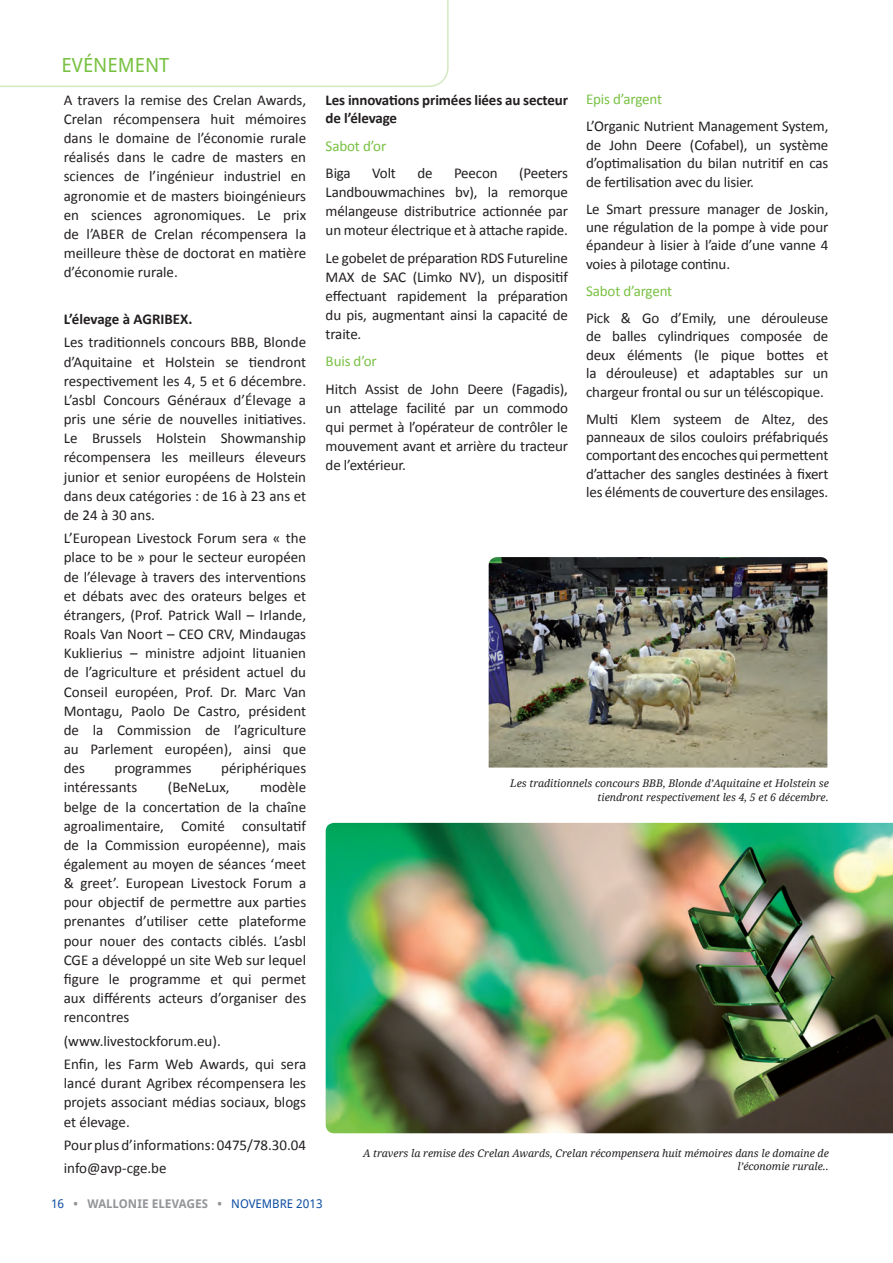
<style>
.page{position:relative;width:893px;height:1263px;background:#fff}
.page>*{position:absolute;margin:0;border:0;box-sizing:border-box;transform-origin:0 0}
.intro{font:19.5px "Droid Sans";color:#79c142}
.intro-2{font:15px/19.2px "Calibri";letter-spacing:-.01em;color:#231f20;text-align:justify}
.intro-3{font:700 15px/19px "Calibri";letter-spacing:-.01em;color:#231f20}
.intro-4{font:15px "Calibri";letter-spacing:-.01em;color:#79c142}
.t1{font:700 12px "Droid Sans";color:#939598}
.intro-5{font:italic 10.5px/13.5px "Droid Serif";color:#231f20;text-align:right}
.s1{font-weight:400;color:#0d4da1}
</style>
<div class="page">
<svg style="left:0;top:0;width:449px;height:87px"></svg>
<img style="left:489px;top:557px;width:338px;height:210px">
<img style="left:326px;top:823px;width:567px;height:310px">
<p class="intro" style="left:62px;top:52px;width:109px">EVÉNEMENT</p>
<p class="intro-2" style="left:64px;top:90px;width:244px">A travers la remise des Crelan Awards, Crelan récompensera huit mémoires dans le domaine de l’économie rurale réalisés dans le cadre de masters en sciences de l’ingénieur industriel en agronomie et de masters bioingénieurs en sciences agronomiques. Le prix de l’ABER de Crelan récompensera la meilleure thèse de doctorat en matière d’économie rurale.</p>
<p class="intro-3" style="left:64px;top:309px;width:130px">L’élevage à AGRIBEX.</p>
<p class="intro-2" style="left:64px;top:332px;width:244px">Les traditionnels concours BBB, Blonde d’Aquitaine et Holstein se tiendront respectivement les 4, 5 et 6 décembre.<br>L’asbl Concours Généraux d’Élevage a pris une série de nouvelles initiatives.<br>Le Brussels Holstein Showmanship récompensera les meilleurs éleveurs junior et senior européens de Holstein dans deux catégories : de 16 à 23 ans et de 24 à 30 ans.</p>
<p class="intro-2" style="left:64px;top:528px;width:244px">L’European Livestock Forum sera « the place to be » pour le secteur européen de l’élevage à travers des interventions et débats avec des orateurs belges et étrangers, (Prof. Patrick Wall – Irlande, Roals Van Noort – CEO CRV, Mindaugas Kuklierius – ministre adjoint lituanien de l’agriculture et président actuel du Conseil européen, Prof. Dr. Marc Van Montagu, Paolo De Castro, président de la Commission de l’agriculture au Parlement européen), ainsi que des</p>
<p class="intro-2" style="left:114px;top:758px;width:79px">programmes</p>
<p class="intro-2" style="left:221px;top:758px;width:87px">périphériques</p>
<p class="intro-2" style="left:64px;top:777px;width:75px">intéressants</p>
<p class="intro-2" style="left:168px;top:777px;width:63px">(BeNeLux,</p>
<p class="intro-2" style="left:64px;top:777px;width:244px;text-indent:196px">modèle belge de la concertation de la chaîne agroalimentaire, Comité consultatif de la Commission européenne), mais également au moyen de séances ‘meet &amp; greet’. European Livestock Forum a pour objectif de permettre aux parties prenantes d’utiliser cette plateforme pour nouer des contacts ciblés. L’asbl CGE a développé un site Web sur lequel figure le programme et qui permet aux différents acteurs d’organiser des rencontres</p>
<p class="intro-2" style="left:64px;top:1030px;width:158px">(www.livestockforum.eu).</p>
<p class="intro-2" style="left:64px;top:1054px;width:244px">Enfin, les Farm Web Awards, qui sera lancé durant Agribex récompensera les projets associant médias sociaux, blogs et élevage.</p>
<p class="intro-2" style="left:64px;top:1135px;width:244px">Pour plus d’informations: 0475/78.30.04</p>
<p class="intro-2" style="left:64px;top:1158px;width:104px">info@avp-cge.be</p>
<p class="intro-3" style="left:326px;top:89px;width:244px">Les innovations primées liées au secteur de l’élevage</p>
<p class="intro-4" style="left:326px;top:137px;width:62px">Sabot d’or</p>
<p class="intro-2" style="left:326px;top:163px;width:27px">Biga</p>
<p class="intro-2" style="left:372px;top:163px;width:25px">Volt</p>
<p class="intro-2" style="left:417px;top:163px;width:17px">de</p>
<p class="intro-2" style="left:454px;top:163px;width:45px">Peecon</p>
<p class="intro-2" style="left:326px;top:163px;width:244px;text-indent:193px">(Peeters Landbouwmachines bv), la remorque mélangeuse distributrice actionnée par un moteur électrique et à attache rapide.</p>
<p class="intro-2" style="left:326px;top:248px;width:244px">Le gobelet de préparation RDS Futureline MAX de SAC (Limko NV), un dispositif effectuant rapidement la préparation du pis, augmentant ainsi la capacité de traite.</p>
<p class="intro-4" style="left:326px;top:352px;width:53px">Buis d’or</p>
<p class="intro-2" style="left:326px;top:379px;width:244px">Hitch Assist de John Deere (Fagadis), un attelage facilité par un commodo qui permet à l’opérateur de contrôler le mouvement avant et arrière du tracteur de l’extérieur.</p>
<p class="intro-4" style="left:586px;top:90px;width:77px">Epis d’argent</p>
<p class="intro-2" style="left:586px;top:116px;width:244px;line-height:18.5px">L’Organic Nutrient Management System, de John Deere (Cofabel), un système d’optimalisation du bilan nutritif en cas de fertilisation avec du lisier.</p>
<p class="intro-2" style="left:586px;top:199px;width:244px;line-height:18.5px">Le Smart pressure manager de Joskin, une régulation de la pompe à vide pour épandeur à lisier à l’aide d’une vanne 4 voies à pilotage continu.</p>
<p class="intro-4" style="left:586px;top:282px;width:88px">Sabot d’argent</p>
<p class="intro-2" style="left:586px;top:308px;width:244px;line-height:18.5px">Pick &amp; Go d’Emily, une dérouleuse de balles cylindriques composée de deux éléments (le pique bottes et la dérouleuse) et adaptables sur un chargeur frontal ou sur un téléscopique.</p>
<p class="intro-2" style="left:586px;top:409px;width:244px;line-height:18.5px">Multi Klem systeem de Altez, des panneaux de silos couloirs préfabriqués comportant des encoches qui permettent d’attacher des sangles destinées à fixert les éléments de couverture des ensilages.</p>
<p class="intro-5" style="left:510px;top:776px;width:320px">Les traditionnels concours BBB, Blonde d’Aquitaine et Holstein se tiendront respectivement les 4, 5 et 6 décembre.</p>
<p class="intro-5" style="left:363px;top:1146px;width:467px">A travers la remise des Crelan Awards, Crelan récompensera huit mémoires dans le domaine de l’économie rurale..</p>
<p class="t1" style="left:51px;top:1195px;width:273px"><span class="s1">16</span> • WALLONIE ELEVAGES • <span class="s1">NOVEMBRE 2013</span></p>
</div>
